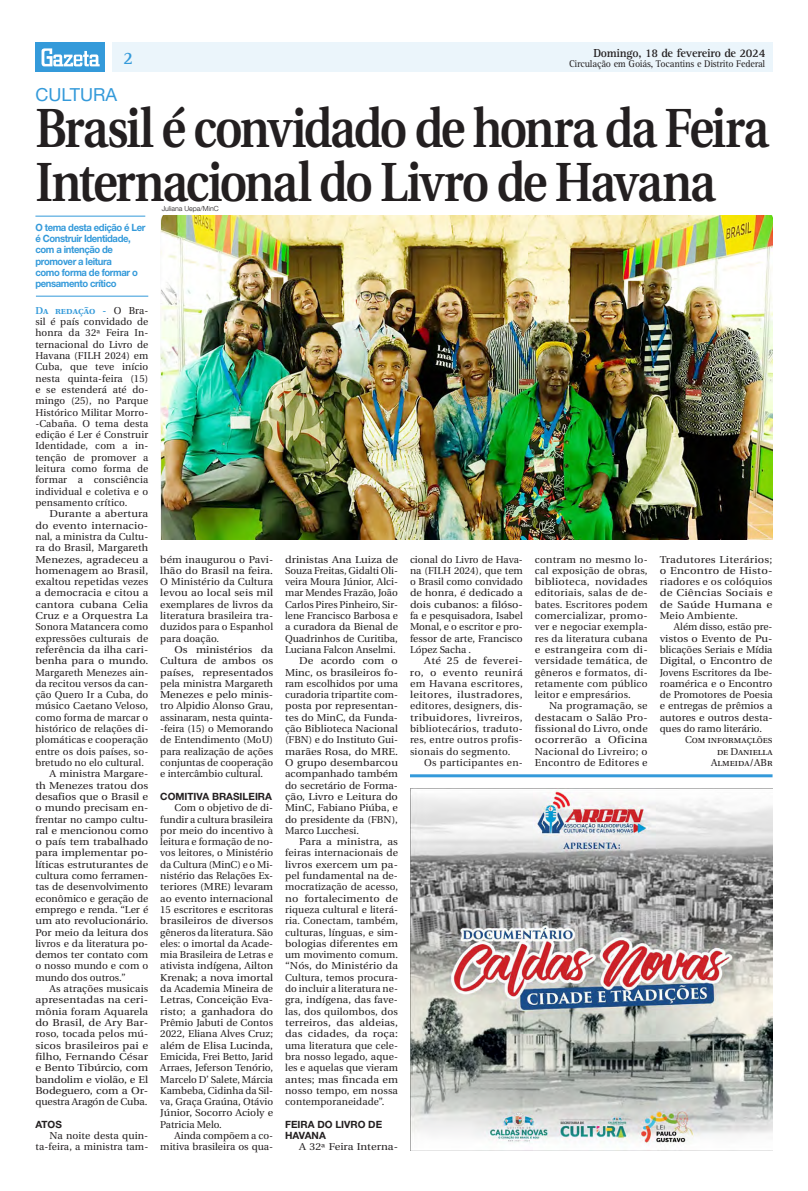
<style>
.page{position:relative;width:808px;height:1191px;background:#fff}
.page>*{position:absolute;margin:0;border:0;box-sizing:border-box;transform-origin:0 0}
.Manchete{font:600 55px/53.1px "Utopia";letter-spacing:-.045em;color:#231f20;scale:.86 1}
.Retranca{font:18px "Helvetica Neue LT Std";color:#349ada}
.t1{font:700 18px "Rotis Serif Std";color:#349ada}
.t2{font:700 12px "Rotis Serif Std";letter-spacing:-.02em;color:#231f20}
.TExto_Corrido{font:10px/11.3px "Utopia";color:#231f20;text-align:justify;scale:1.1 1}
.TExto_Corrido-2{font:10px/11.3px "Utopia";color:#231f20;text-align:justify}
.TExto_Corrido-3{font:10px/11.3px "Utopia";color:#231f20;text-align:justify;scale:1.07 1}
.Repórter{font:10px/11.3px "Utopia";letter-spacing:.01em;color:#231f20;text-align:justify}
.TExto_Corrido-4{font:10px/11.3px "Utopia";color:#231f20;text-align:justify;scale:1.05 1}
.Olho{font:700 10px/11.3px "Helvetica Neue LT Std";letter-spacing:-.04em;color:#349ada;scale:.95 1}
.TExto_Corrido-5{font:10px/11.3px "Utopia";color:#231f20;text-align:justify;scale:1.11 1}
.t3{font:10px "Rotis Serif Std";letter-spacing:-.02em;color:#231f20}
.Intertítulo{font:700 10px/11.3px "Helvetica Neue LT Std";color:#231f20}
.TExto_Corrido-6{font:10px/11.3px "Utopia Regular SC";color:#231f20;text-align:right}
.TExto_Corrido-7{font:10px "Utopia";letter-spacing:.02em;color:#231f20}
.Crédito_Fotógrafo{font:300 7px "Helvetica Neue LT Com";color:#231f20}
.s1{font-family:"Utopia Semibold SC";color:#349ada}
</style>
<div class="page">
<div style="left:112px;top:43px;width:660px;height:29px;background:#ebf5fb"></div>
<div style="left:35px;top:43px;width:70px;height:29px;background:#349ada"></div>
<svg style="left:42px;top:48px;width:58px;height:18px"></svg>
<hr style="left:410px;top:774px;width:362px;height:3px;background:#349ada">
<hr style="left:35px;top:216px;width:110px;height:1px;background:#349ada">
<hr style="left:36px;top:296px;width:112px;height:1px;background:#349ada">
<img style="left:410px;top:788px;width:362px;height:362px">
<img style="left:160px;top:215px;width:612px;height:325px">
<p class="t1" style="left:123px;top:47px;width:12px">2</p>
<p class="t2" style="left:593px;top:46px;width:174px">Domingo, 18 de fevereiro de 2024</p>
<p class="t3" style="left:569px;top:58px;width:198px">Circulação em Goiás, Tocantins e Distrito Federal</p>
<p class="Retranca" style="left:35px;top:83px;width:83px">CULTURA</p>
<p class="Manchete" style="left:35px;top:103px;width:855px">Brasil é convidado de honra da Feira<br>Internacional do Livro de Havana</p>
<p class="Olho" style="left:35px;top:221px;width:117px">O tema desta edição é Ler é Construir Identidade, com a intenção de promover a leitura<br>como forma de formar o pensamento crítico</p>
<p class="Repórter" style="left:35px;top:305px;width:114px"><span class="s1">Da redação -</span> O Bra&shy;sil é país convidado de honra da 32ª Feira In&shy;ternacional do Livro de Havana (FILH 2024) em Cuba, que teve início nesta quinta-feira (15) e se estenderá até do&shy;mingo (25), no Parque Histórico Militar Morro--Cabaña. O tema desta edição é Ler é Construir Identidade, com a in&shy;tenção de promover a leitura como forma de formar a consciência individual e coletiva e o pensamento crítico.</p>
<p class="TExto_Corrido" style="left:35px;top:508px;width:104px;text-indent:14px">Durante a abertura do evento internacio&shy;nal, a ministra da Cultu&shy;ra do Brasil, Margareth Menezes, agradeceu a homenagem ao Brasil, exaltou repetidas vezes a democracia e citou a cantora cubana Celia Cruz e a Orquestra La Sonora Matancera como expressões culturais de referência da ilha cari&shy;benha para o mundo.<br>Margareth Menezes ain&shy;da recitou versos da can&shy;ção Quero Ir a Cuba, do músico Caetano Veloso, como forma de marcar o histórico de relações di&shy;plomáticas e cooperação entre os dois países, so&shy;bretudo no elo cultural.</p>
<p class="TExto_Corrido-3" style="left:35px;top:768px;width:107px;text-indent:14px">A ministra Margare&shy;th Menezes tratou dos desafios que o Brasil e o mundo precisam en&shy;frentar no campo cultu&shy;ral e mencionou como o país tem trabalhado para implementar po&shy;líticas estruturantes de cultura como ferramen&shy;tas de desenvolvimento econômico e geração de emprego e renda. “Ler é um ato revolucionário.<br>Por meio da leitura dos livros e da literatura po&shy;demos ter contato com o nosso mundo e com o mundo dos outros.”</p>
<p class="TExto_Corrido-2" style="left:35px;top:983px;width:114px;text-indent:14px">As atrações musicais apresentadas na ceri&shy;mônia foram Aquarela do Brasil, de Ary Bar&shy;roso, tocada pelos mú&shy;sicos brasileiros pai e filho, Fernando César e Bento Tibúrcio, com bandolim e violão, e El Bodeguero, com a Or&shy;questra Aragón de Cuba.</p>
<p class="Intertítulo" style="left:35px;top:1118px;width:28px">ATOS</p>
<p class="TExto_Corrido-2" style="left:35px;top:1130px;width:114px;text-align:right">Na noite desta quin&shy;ta-feira, a ministra tam-</p>
<p class="Crédito_Fotógrafo" style="left:162px;top:205px;width:59px">Juliana Uepa/MinC</p>
<p class="TExto_Corrido-4" style="left:160px;top:553px;width:109px">bém inaugurou o Pavi&shy;lhão do Brasil na feira.<br>O Ministério da Cultura levou ao local seis mil exemplares de livros da literatura brasileira tra&shy;duzidos para o Espanhol para doação.</p>
<p class="TExto_Corrido" style="left:160px;top:644px;width:104px;text-indent:14px">Os ministérios da Cultura de ambos os países, representados pela ministra Margareth Menezes e pelo minis&shy;tro Alpidio Alonso Grau, assinaram, nesta quinta--feira (15) o Memorando de Entendimento (MoU) para realização de ações conjuntas de cooperação e intercâmbio cultural.</p>
<p class="Intertítulo" style="left:160px;top:790px;width:113px">COMITIVA BRASILEIRA</p>
<p class="TExto_Corrido-2" style="left:160px;top:802px;width:114px;text-indent:14px">Com o objetivo de di&shy;fundir a cultura brasileira por meio do incentivo à leitura e formação de no&shy;vos leitores, o Ministério da Cultura (MinC) e o Mi&shy;nistério das Relações Ex&shy;teriores (MRE) levaram ao evento internacional 15 escritores e escritoras brasileiros de diversos gêneros da literatura. São eles: o imortal da Acade&shy;mia Brasileira de Letras e ativista indígena, Ailton Krenak; a nova imortal da Academia Mineira de Letras, Conceição Eva&shy;risto; a ganhadora do Prêmio Jabuti de Contos 2022, Eliana Alves Cruz; além de Elisa Lucinda, Emicida, Frei Betto, Jarid Arraes, Jeferson Tenório, Marcelo D’ Salete, Márcia Kambeba, Cidinha da Sil&shy;va, Graça Graúna, Otávio Júnior, Socorro Acioly e Patricia Melo.</p>
<p class="TExto_Corrido-2" style="left:160px;top:1130px;width:114px;text-align:right">Ainda compõem a co&shy;mitiva brasileira os qua-</p>
<p class="TExto_Corrido" style="left:285px;top:553px;width:104px">drinistas Ana Luiza de Souza Freitas, Gidalti Oli&shy;veira Moura Júnior, Alci&shy;mar Mendes Frazão, João Carlos Pires Pinheiro, Sir&shy;lene Francisco Barbosa e a curadora da Bienal de Quadrinhos de Curitiba, Luciana Falcon Anselmi.</p>
<p class="TExto_Corrido" style="left:285px;top:655px;width:104px;text-indent:14px">De acordo com o Minc, os brasileiros fo&shy;ram escolhidos por uma curadoria tripartite com&shy;posta por representan&shy;tes do MinC, da Funda&shy;ção Biblioteca Nacional (FBN) e do Instituto Gui&shy;marães Rosa, do MRE.<br>O grupo desembarcou acompanhado também do secretário de Forma&shy;ção, Livro e Leitura do MinC, Fabiano Piúba, e do presidente da (FBN), Marco Lucchesi.</p>
<p class="TExto_Corrido" style="left:285px;top:836px;width:104px;text-indent:14px">Para a ministra, as feiras internacionais de livros exercem um pa&shy;pel fundamental na de&shy;mocratização de acesso, no fortalecimento de riqueza cultural e literá&shy;ria. Conectam, também, culturas, línguas, e sim&shy;bologias diferentes em um movimento comum. “Nós, do Ministério da Cultura, temos procura&shy;do incluir a literatura ne&shy;gra, indígena, das fave&shy;las, dos quilombos, dos terreiros, das aldeias, das cidades, da roça: uma literatura que cele&shy;bra nosso legado, aque&shy;les e aquelas que vieram antes; mas fincada em nosso tempo, em nossa contemporaneidade”.</p>
<p class="Intertítulo" style="left:285px;top:1118px;width:99px">FEIRA DO LIVRO DE<br>HAVANA</p>
<p class="TExto_Corrido" style="left:299px;top:1141px;width:91px">A 32ª Feira Interna-</p>
<p class="TExto_Corrido-2" style="left:410px;top:553px;width:114px">cional do Livro de Hava&shy;na (FILH 2024), que tem o Brasil como convidado de honra, é dedicado a dois cubanos: a filóso&shy;fa e pesquisadora, Isabel Monal, e o escritor e pro&shy;fessor de arte, Francisco López Sacha .</p>
<p class="TExto_Corrido" style="left:410px;top:655px;width:104px;text-indent:14px">Até 25 de feverei&shy;ro, o evento reunirá em Havana escritores, leitores, ilustradores, editores, designers, dis&shy;tribuidores, livreiros, bibliotecários, traduto&shy;res, entre outros profis&shy;sionais do segmento.</p>
<p class="TExto_Corrido-7" style="left:424px;top:757px;width:100px">Os participantes en-</p>
<p class="TExto_Corrido-2" style="left:535px;top:553px;width:114px">contram no mesmo lo&shy;cal exposição de obras, biblioteca, novidades editoriais, salas de de&shy;bates. Escritores podem comercializar, promo&shy;ver e negociar exempla&shy;res da literatura cubana e estrangeira com di&shy;versidade temática, de gêneros e formatos, di&shy;retamente com público leitor e empresários.</p>
<p class="TExto_Corrido-4" style="left:535px;top:700px;width:109px;text-indent:14px">Na programação, se destacam o Salão Pro&shy;fissional do Livro, onde ocorrerão a Oficina Nacional do Livreiro; o Encontro de Editores e</p>
<p class="TExto_Corrido-5" style="left:660px;top:553px;width:103px">Tradutores Literários; o Encontro de Histo&shy;riadores e os colóquios de Ciências Sociais e de Saúde Humana e Meio Ambiente.</p>
<p class="TExto_Corrido-2" style="left:660px;top:621px;width:114px;text-indent:14px">Além disso, estão pre&shy;vistos o Evento de Pu&shy;blicações Seriais e Mídia Digital, o Encontro de Jovens Escritores da Ibe&shy;roamérica e o Encontro de Promotores de Poesia e entregas de prêmios a autores e outros desta&shy;ques do ramo literário.</p>
<p class="TExto_Corrido-6" style="left:685px;top:734px;width:89px">Com informaçlões de Daniella</p>
<p class="TExto_Corrido-6" style="left:711px;top:757px;width:63px">Almeida/ABr</p>
</div>
